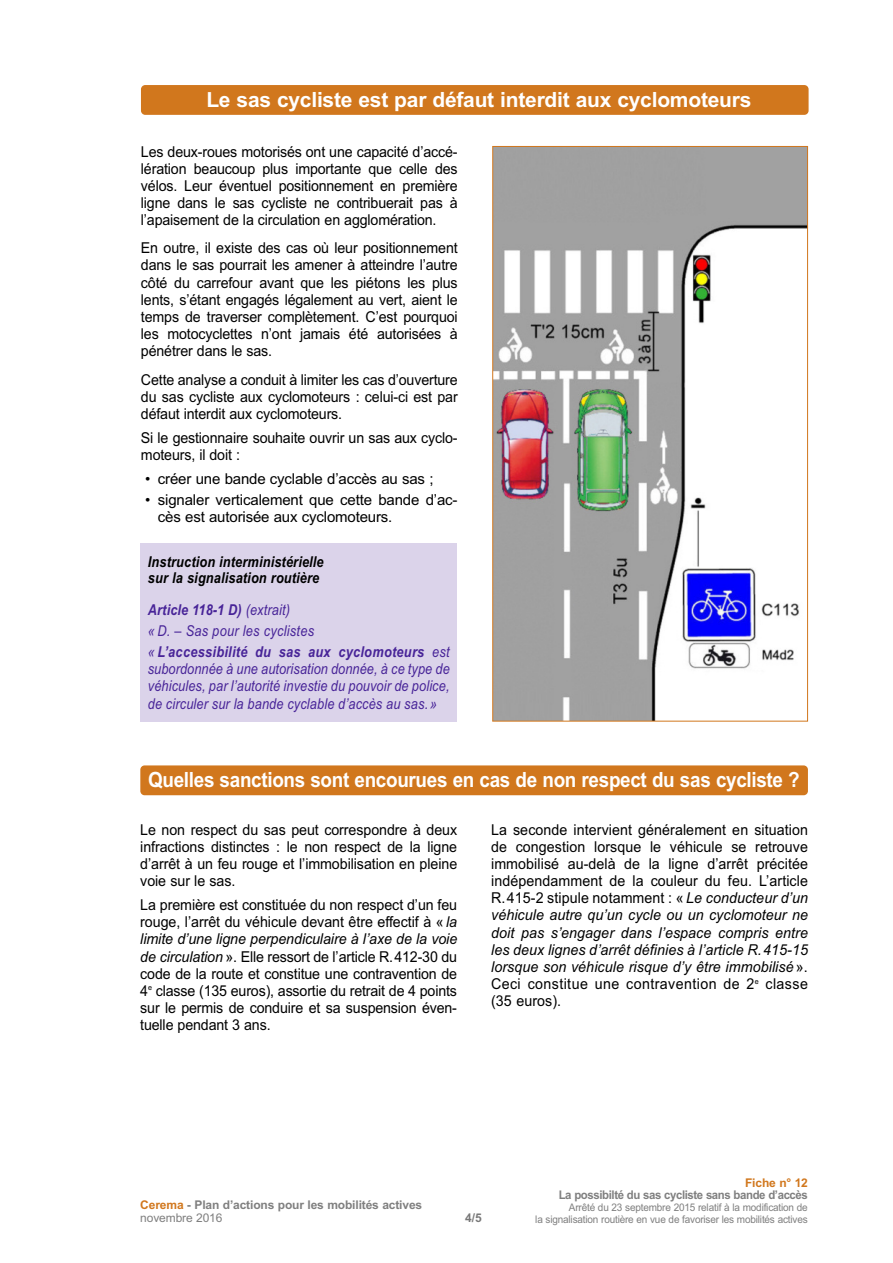
<style>
.page{position:relative;width:893px;height:1263px;background:#fff}
.page>*{position:absolute;margin:0;border:0;box-sizing:border-box;transform-origin:0 0}
.t1{font:700 21px "Arial";letter-spacing:-.015em;color:#fff;scale:.9 1}
.t2{font:700 21px "Arial";letter-spacing:-.015em;color:#fff}
.t3{font:15px/17.1px "Arial";letter-spacing:-.01em;color:#000;text-align:justify;scale:.95 1}
.t4{font:italic 15px/17.1px "Arial";letter-spacing:.01em;color:#482498;text-align:justify;scale:.85 1}
.t5{font:15px/16.8px "Arial";letter-spacing:-.01em;color:#000}
.t6{font:italic 700 15px/21.3px "Arial";letter-spacing:.02em;color:#482498;scale:.85 1}
.t7{font:italic 700 15px/16.5px "Arial";letter-spacing:.01em;color:#000;scale:.85 1}
.t8{font:700 12px/13.5px "Arial";letter-spacing:-.01em;color:#7f7f7f}
.t9{font:700 12px "Arial";letter-spacing:-.035em;color:#7f7f7f;scale:.95 1}
.t10{font:700 12px "Arial";letter-spacing:-.01em;color:#d1771d}
.t11{font:700 12px "Arial";color:#787878}
.t12{font:10.5px/12px "Arial";letter-spacing:-.015em;color:#7f7f7f;text-align:right;scale:.95 1}
.s1{font-weight:400}
.s2{font-style:italic}
.s3{color:#d1771d}
</style>
<div class="page">
<div style="left:141px;top:85px;width:668px;height:30px;background:#d1771d;border-radius:4px"></div>
<div style="left:140px;top:544px;width:317px;height:178px;background:#dbd3ea"></div>
<img style="left:494px;top:148px;width:312px;height:571px">
<div style="left:140px;top:765px;width:668px;height:30px;background:#d1771d;border-radius:4px"></div>
<h1 class="t2" style="left:206px;top:85px;width:547px">Le sas cycliste est par défaut interdit aux cyclomoteurs</h1>
<p class="t3" style="left:141px;top:143px;width:335px">Les deux-roues motorisés ont une capacité d’accé&shy;lération beaucoup plus importante que celle des vélos. Leur éventuel positionnement en première ligne dans le sas cycliste ne contribuerait pas à l’apaisement de la circulation en agglomération.</p>
<p class="t3" style="left:141px;top:239px;width:335px">En outre, il existe des cas où leur positionnement dans le sas pourrait les amener à atteindre l’autre côté du carrefour avant que les piétons les plus lents, s’étant engagés légalement au vert, aient le temps de traverser complètement. C’est pourquoi les motocyclettes n’ont jamais été autorisées à pénétrer dans le sas.</p>
<p class="t3" style="left:141px;top:371px;width:335px">Cette analyse a conduit à limiter les cas d’ouverture du sas cycliste aux cyclomoteurs : celui-ci est par défaut interdit aux cyclomoteurs.</p>
<p class="t3" style="left:141px;top:429px;width:335px">Si le gestionnaire souhaite ouvrir un sas aux cyclo&shy;moteurs, il doit :</p>
<p class="t5" style="left:145px;top:471px;width:290px">• créer une bande cyclable d’accès au sas ;</p>
<p class="t5" style="left:158px;top:492px;width:301px;text-indent:-13px">• signaler verticalement que cette bande d’ac&shy;cès est autorisée aux cyclomoteurs.</p>
<p class="t7" style="left:148px;top:553px;width:208px">Instruction interministérielle sur la signalisation routière</p>
<p class="t6" style="left:148px;top:599px;width:357px">Article 118-1 D) <span class="s1">(extrait)<br>« D. – Sas pour les cyclistes<br>«</span> L’accessibilité du sas aux cyclomoteurs <span class="s1">est</span></p>
<p class="t4" style="left:148px;top:661px;width:357px">subordonnée à une autorisation donnée, à ce type de véhicules, par l’autorité investie du pouvoir de police, de circuler sur la bande cyclable d’accès au sas.»</p>
<h1 class="t1" style="left:148px;top:765px;width:725px">Quelles sanctions sont encourues en cas de non respect du sas cycliste ?</h1>
<p class="t3" style="left:140px;top:821px;width:335px">Le non respect du sas peut correspondre à deux infractions distinctes : le non respect de la ligne d’arrêt à un feu rouge et l’immobilisation en pleine voie sur le sas.</p>
<p class="t3" style="left:140px;top:896px;width:335px">La première est constituée du non respect d’un feu rouge, l’arrêt du véhicule devant être effectif à « <span class="s2">la limite d’une ligne perpendiculaire à l’axe de la voie de circulation</span> ». Elle ressort de l’article R.412-30 du code de la route et constitue une contravention de 4<sup>e</sup> classe (135 euros), assortie du retrait de 4 points sur le permis de conduire et sa suspension éven&shy;tuelle pendant 3 ans.</p>
<p class="t3" style="left:491px;top:821px;width:335px">La seconde intervient généralement en situation de congestion lorsque le véhicule se retrouve immobilisé au-delà de la ligne d’arrêt précitée indépendamment de la couleur du feu. L’article R.415-2 stipule notamment : « <span class="s2">Le conducteur d’un véhicule autre qu’un cycle ou un cyclomoteur ne doit pas s’engager dans l’espace compris entre les deux lignes d’arrêt définies à l’article R.415-15 lorsque son véhicule risque d’y être immobilisé</span> ».<br>Ceci constitue une contravention de 2<sup>e</sup> classe (35 euros).</p>
<p class="t8" style="left:140px;top:1198px;width:283px"><span class="s3">Cerema</span> - Plan d’actions pour les mobilités actives <span class="s1">novembre 2016</span></p>
<p class="t11" style="left:465px;top:1209px;width:18px">4/5</p>
<p class="t10" style="left:745px;top:1174px;width:64px">Fiche n° 12</p>
<p class="t9" style="left:559px;top:1186px;width:264px">La possibilté du sas cycliste sans bande d’accès</p>
<p class="t12" style="left:535px;top:1201px;width:288px">Arrêté du 23 septembre 2015 relatif à la modification de<br>la signalisation routière en vue de favoriser les mobilités actives</p>
</div>
